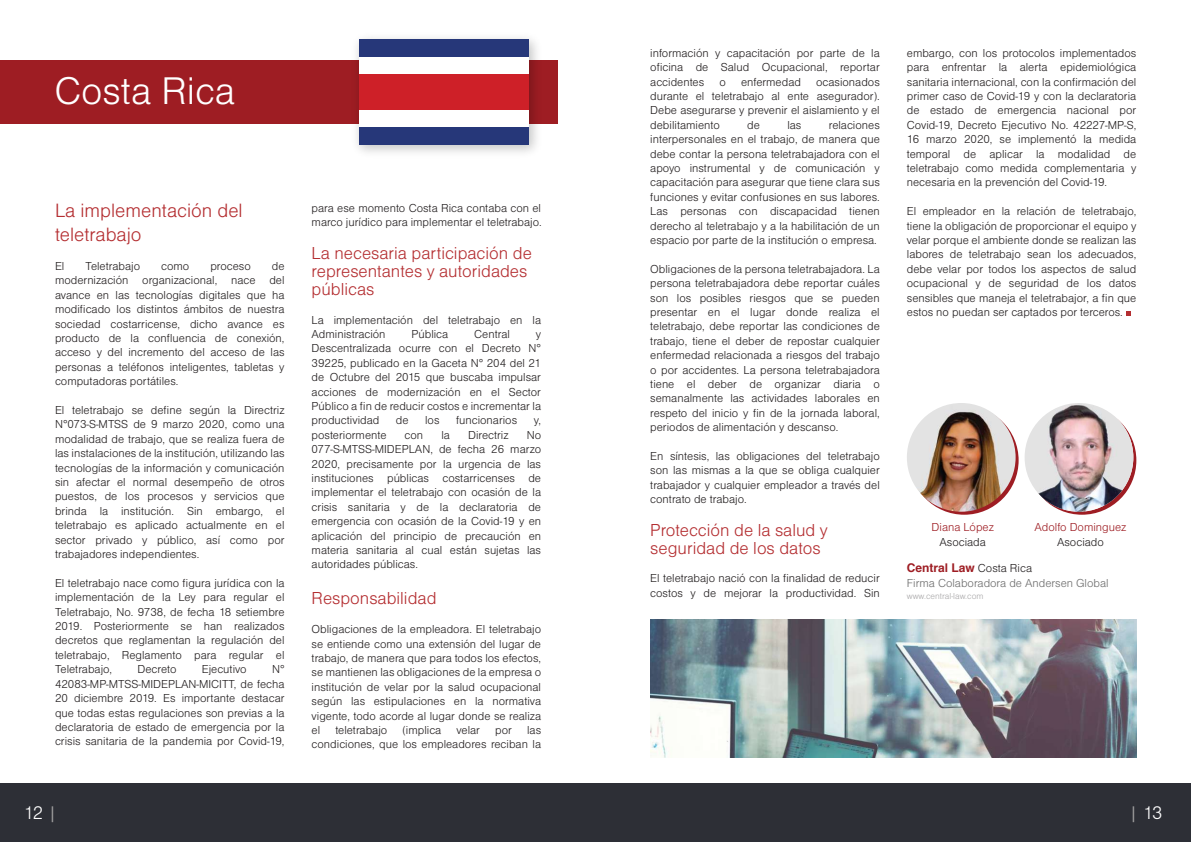
<style>
.page{position:relative;width:1191px;height:842px;background:#fff}
.page>*{position:absolute;margin:0;border:0;box-sizing:border-box;transform-origin:0 0}
.t1{font:40px "Nimbus Sans DOT Ligh";color:#fff}
.t2{font:20px/24px "Nimbus Sans DOT Ligh";color:#b42e31}
.t3{font:19px "Nimbus Sans DOT Ligh";color:#fff}
.t4{font:18px/18px "Nimbus Sans DOT Ligh";color:#b42e31}
.t5{font:12px/14.4px "Nimbus Sans DOT Ligh";color:#231f20;text-align:justify}
.t6{font:12px "Nimbus Sans DOT Ligh";color:#6d6d6d}
.t7{font:12px "Nimbus Sans DOT Ligh";color:#9e1d23}
.t8{font:700 12px "Helvetica";color:#9e1d23}
.t9{font:9px "Nimbus Sans DOT Ligh";color:#a9a8a9}
.s1{font-family:"Nimbus Sans DOT Ligh";font-weight:400;color:#231f20}
.s2{color:#a3a2a2}
</style>
<div class="page">
<div style="left:0;top:784px;width:1191px;height:58px;background:#2d2f36"></div>
<div style="left:0;top:61px;width:557px;height:63px;background:#9e1d23"></div>
<svg style="left:1126px;top:311px;width:4px;height:4px"></svg>
<img style="left:347px;top:37px;width:199px;height:116px">
<div style="left:359px;top:40px;width:169px;height:17px;background:#263779"></div>
<div style="left:359px;top:57px;width:169px;height:18px;background:#fff"></div>
<div style="left:359px;top:75px;width:169px;height:17px;background:#ce2028"></div>
<div style="left:359px;top:91px;width:169px;height:19px;background:#ce2028"></div>
<div style="left:359px;top:110px;width:169px;height:17px;background:#fff"></div>
<div style="left:359px;top:127px;width:169px;height:18px;background:#263779"></div>
<svg style="left:1027px;top:406px;width:109px;height:109px"></svg>
<img style="left:1024px;top:403px;width:109px;height:109px;border-radius:54px">
<svg style="left:910px;top:406px;width:108px;height:109px"></svg>
<img style="left:907px;top:403px;width:108px;height:109px;border-radius:54px">
<img style="left:650px;top:619px;width:486px;height:139px">
<h1 class="t1" style="left:54px;top:68px;width:182px">Costa Rica</h1>
<h2 class="t2" style="left:55px;top:199px;width:189px">La implementación del teletrabajo</h2>
<p class="t5" style="left:55px;top:259px;width:11px">El</p>
<p class="t5" style="left:85px;top:259px;width:56px">Teletrabajo</p>
<p class="t5" style="left:161px;top:259px;width:30px">como</p>
<p class="t5" style="left:210px;top:259px;width:42px">proceso</p>
<p class="t5" style="left:55px;top:259px;width:231px;text-indent:217px">de modernización organizacional, nace del avance en las tecnologías digitales que ha modificado los distintos ámbitos de nuestra sociedad costarricense, dicho avance es producto de la confluencia de conexión, acceso y del incremento del acceso de las personas a teléfonos inteligentes, tabletas y computadoras portátiles.</p>
<p class="t5" style="left:55px;top:403px;width:231px">El teletrabajo se define según la Directriz N°073-S-MTSS de 9 marzo 2020, como una modalidad de trabajo, que se realiza fuera de las instalaciones de la institución, utilizando las tecnologías de la información y comunicación sin afectar el normal desempeño de otros puestos, de los procesos y servicios que brinda la institución. Sin embargo, el teletrabajo es aplicado actualmente en el sector privado y público, así como por trabajadores independientes.</p>
<p class="t5" style="left:55px;top:576px;width:231px">El teletrabajo nace como figura jurídica con la implementación de la Ley para regular el Teletrabajo, No. 9738, de fecha 18 setiembre 2019. Posteriormente se han realizados decretos que reglamentan la regulación del teletrabajo, Reglamento para regular el Teletrabajo,</p>
<p class="t5" style="left:55px;top:662px;width:231px;text-indent:217px">N° 42083-MP-MTSS-MIDEPLAN-MICITT, de fecha 20 diciembre 2019. Es importante destacar que todas estas regulaciones son previas a la declaratoria de estado de emergencia por la crisis sanitaria de la pandemia por Covid-19,</p>
<p class="t5" style="left:137px;top:662px;width:40px">Decreto</p>
<p class="t5" style="left:202px;top:662px;width:46px">Ejecutivo</p>
<p class="t5" style="left:312px;top:201px;width:232px">para ese momento Costa Rica contaba con el marco jurídico para implementar el teletrabajo.</p>
<h3 class="t4" style="left:312px;top:244px;width:222px">La necesaria participación de representantes y autoridades públicas</h3>
<p class="t5" style="left:312px;top:312px;width:231px">La implementación del teletrabajo en la<br>Administración</p>
<p class="t5" style="left:411px;top:327px;width:38px">Pública</p>
<p class="t5" style="left:474px;top:327px;width:37px">Central</p>
<p class="t5" style="left:312px;top:327px;width:231px;text-indent:224px">y Descentralizada ocurre con el Decreto N° 39225, publicado en la Gaceta N° 204 del 21 de Octubre del 2015 que buscaba impulsar acciones de modernización en el Sector Público a fin de reducir costos e incrementar la productividad</p>
<p class="t5" style="left:396px;top:413px;width:14px">de</p>
<p class="t5" style="left:425px;top:413px;width:16px">los</p>
<p class="t5" style="left:456px;top:413px;width:63px">funcionarios</p>
<p class="t5" style="left:534px;top:413px;width:9px">y,</p>
<p class="t5" style="left:312px;top:428px;width:231px;text-indent:215px">No 077-S-MTSS-MIDEPLAN, de fecha 26 marzo 2020, precisamente por la urgencia de las instituciones públicas costarricenses de implementar el teletrabajo con ocasión de la crisis sanitaria y de la declaratoria de emergencia con ocasión de la Covid-19 y en aplicación del principio de precaución en materia sanitaria al cual están sujetas las autoridades públicas.</p>
<h3 class="t4" style="left:312px;top:590px;width:126px">Responsabilidad</h3>
<p class="t5" style="left:312px;top:622px;width:231px">Obligaciones de la empleadora. El teletrabajo se entiende como una extensión del lugar de trabajo, de manera que para todos los efectos, se mantienen las obligaciones de la empresa o institución de velar por la salud ocupacional según las estipulaciones en la normativa vigente, todo acorde al lugar donde se realiza el</p>
<p class="t5" style="left:312px;top:428px;width:76px">posteriormente</p>
<p class="t5" style="left:404px;top:428px;width:20px">con</p>
<p class="t5" style="left:441px;top:428px;width:10px">la</p>
<p class="t5" style="left:468px;top:428px;width:42px">Directriz</p>
<p class="t5" style="left:335px;top:723px;width:53px">teletrabajo</p>
<p class="t5" style="left:402px;top:723px;width:40px">(implica</p>
<p class="t5" style="left:456px;top:723px;width:25px">velar</p>
<p class="t5" style="left:495px;top:723px;width:18px">por</p>
<p class="t5" style="left:312px;top:723px;width:231px;text-align:right">las<br>condiciones, que los empleadores reciban la</p>
<p class="t5" style="left:650px;top:46px;width:231px">información y capacitación por parte de la oficina de Salud Ocupacional, reportar accidentes</p>
<p class="t5" style="left:719px;top:75px;width:8px">o</p>
<p class="t5" style="left:741px;top:75px;width:61px">enfermedad</p>
<p class="t5" style="left:650px;top:75px;width:231px;text-indent:166px">ocasionados durante el teletrabajo al ente asegurador).<br>Debe asegurarse y prevenir el aislamiento y el debilitamiento</p>
<p class="t5" style="left:650px;top:118px;width:231px;text-indent:178px">relaciones interpersonales en el trabajo, de manera que debe contar la persona teletrabajadora con el apoyo instrumental y de comunicación y capacitación para asegurar que tiene clara sus funciones y evitar confusiones en sus labores.<br>Las personas con discapacidad tienen derecho al teletrabajo y a la habilitación de un espacio por parte de la institución o empresa.</p>
<p class="t5" style="left:650px;top:262px;width:231px">Obligaciones de la persona teletrabajadora. La persona teletrabajadora debe reportar cuáles son los posibles riesgos que se pueden presentar en el lugar donde realiza el teletrabajo, debe reportar las condiciones de trabajo, tiene el deber de repostar cualquier enfermedad relacionada a riesgos del trabajo o por accidentes. La persona teletrabajadora tiene el deber de organizar diaria o semanalmente las actividades laborales en respeto del inicio y fin de la jornada laboral, periodos de alimentación y descanso.</p>
<p class="t5" style="left:650px;top:449px;width:231px">En síntesis, las obligaciones del teletrabajo son las mismas a la que se obliga cualquier trabajador y cualquier empleador a través del contrato de trabajo.</p>
<h3 class="t4" style="left:650px;top:521px;width:179px">Protección de la salud y seguridad de los datos</h3>
<p class="t5" style="left:650px;top:571px;width:231px">El teletrabajo nació con la finalidad de reducir costos y de mejorar la productividad. Sin</p>
<p class="t5" style="left:747px;top:118px;width:14px">de</p>
<p class="t5" style="left:787px;top:118px;width:16px">las</p>
<p class="t5" style="left:907px;top:46px;width:231px">embargo, con los protocolos implementados para enfrentar la alerta epidemiológica sanitaria internacional, con la confirmación del primer caso de Covid-19 y con la declaratoria de estado de emergencia nacional por Covid-19, Decreto Ejecutivo No. 42227-MP-S, 16 marzo 2020, se implementó la medida temporal de aplicar la modalidad de teletrabajo como medida complementaria y necesaria en la prevención del Covid-19.</p>
<p class="t5" style="left:907px;top:204px;width:231px">El empleador en la relación de teletrabajo, tiene la obligación de proporcionar el equipo y velar porque el ambiente donde se realizan las labores de teletrabajo sean los adecuados, debe velar por todos los aspectos de salud ocupacional y de seguridad de los datos sensibles que maneja el teletrabajor, a fin que estos no puedan ser captados por terceros.</p>
<p class="t7" style="left:931px;top:521px;width:64px">Diana López</p>
<p class="t5" style="left:939px;top:535px;width:48px">Asociada</p>
<p class="t7" style="left:1034px;top:521px;width:93px">Adolfo Dominguez</p>
<p class="t5" style="left:1057px;top:535px;width:48px">Asociado</p>
<p class="t8" style="left:907px;top:560px;width:127px">Central Law <span class="s1">Costa Rica</span></p>
<p class="t6" style="left:907px;top:576px;width:203px">Firma Colaboradora de Andersen Global</p>
<p class="t9" style="left:907px;top:591px;width:78px">www.central-law.com</p>
<h3 class="t3" style="left:24px;top:802px;width:35px">12 <span class="s2">|</span></h3>
<h3 class="t3" style="left:1128px;top:802px;width:35px"><span class="s2">|</span> 13</h3>
</div>
